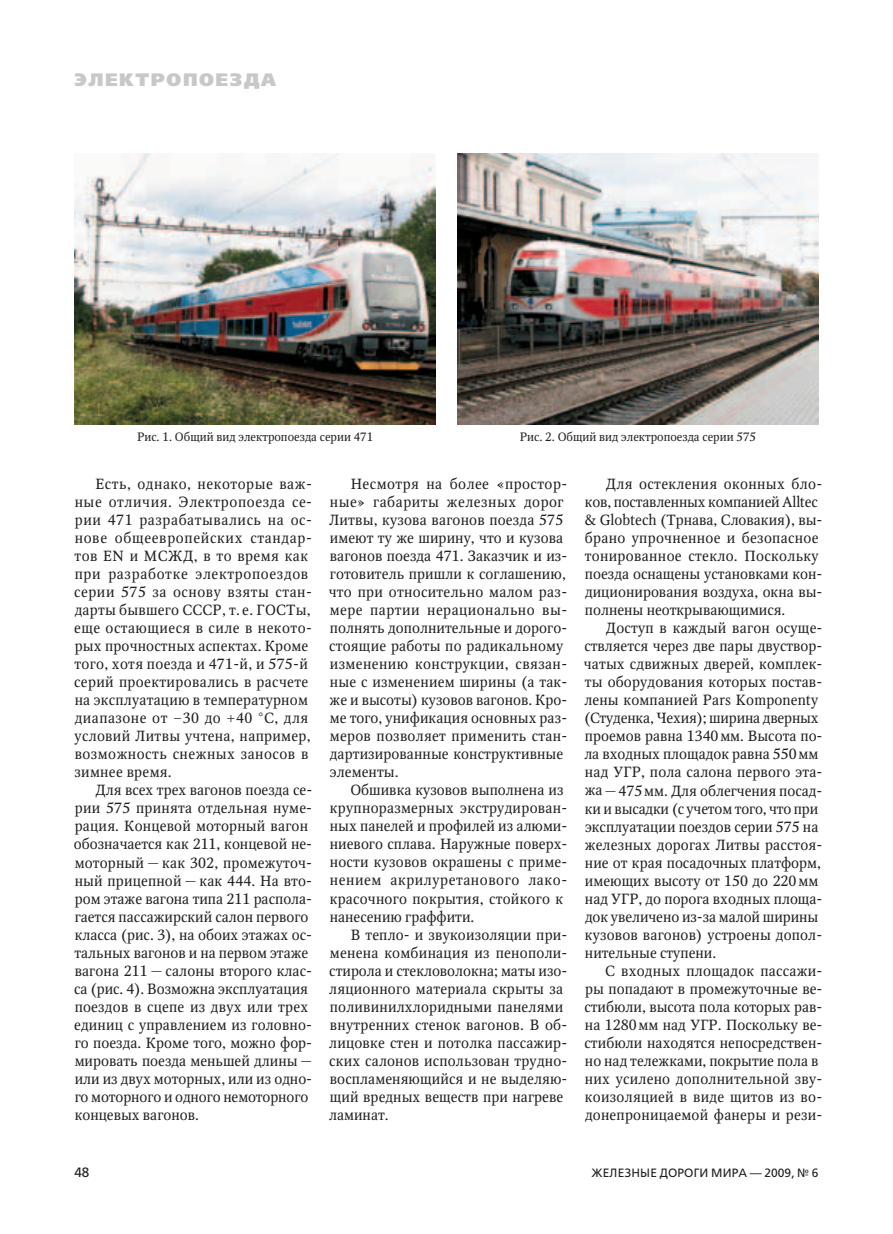
<style>
.page{position:relative;width:893px;height:1234px;background:#fff}
.page>*{position:absolute;margin:0;border:0;box-sizing:border-box;transform-origin:0 0}
.t1{font:800 18px "Free Set";letter-spacing:.09em;color:#c7c8ca}
.t2{font:14.7px/18px "Octava";letter-spacing:.01em;color:#231f20}
.t3{font:14.7px/18px "Octava";letter-spacing:.03em;color:#231f20}
.t4{font:13.5px "Free Set";color:#231f20}
.t5{font:12px "Octava";color:#231f20}
.t6{font:12px "Free Set";letter-spacing:.01em;color:#231f20}
</style>
<div class="page">
<img style="left:74px;top:153px;width:361px;height:271px">
<img style="left:457px;top:153px;width:362px;height:271px">
<p class="t1" style="left:74px;top:68px;width:203px">Электропоезда</p>
<p class="t5" style="left:137px;top:429px;width:238px">Рис. 1. Общий вид электропоезда серии 471</p>
<p class="t5" style="left:520px;top:429px;width:238px">Рис. 2. Общий вид электропоезда серии 575</p>
<p class="t3" style="left:74px;top:475px;width:240px;text-indent:21px">Есть, однако, некоторые важ&shy;ные отличия. Электропоезда се&shy;рии 471 разрабатывались на ос&shy;нове общеевропейских стандар&shy;тов EN и МСЖД, в то время как при разработке электропоездов серии 575 за основу взяты стан&shy;дарты бывшего СССР, т. е. ГОСТы, еще остающиеся в силе в некото&shy;рых прочностных аспектах. Кроме того, хотя поезда и 471‑ й, и 575‑ й серий проектировались в расчете на эксплуатацию в температурном диапазоне от –30 до +40 °С, для условий Литвы учтена, например, возможность снежных заносов в зимнее время.</p>
<p class="t2" style="left:74px;top:781px;width:240px;text-indent:22px">Для всех трех вагонов поезда се&shy;рии 575 принята отдельная нуме&shy;рация. Концевой моторный вагон обозначается как 211, концевой не&shy;моторный — как 302, промежуточ&shy;ный прицепной — как 444. На вто&shy;ром этаже вагона типа 211 распола&shy;гается пассажирский салон первого класса (рис. 3), на обоих этажах ос&shy;тальных вагонов и на первом этаже вагона 211 — салоны второго клас&shy;са (рис. 4). Возможна эксплуатация поездов в сцепе из двух или трех единиц с управлением из головно&shy;го поезда. Кроме того, можно фор&shy;мировать поезда меньшей длины— или из двух моторных, или из одно&shy;го моторного и одного немоторного концевых вагонов.</p>
<p class="t2" style="left:329px;top:475px;width:240px;text-indent:22px">Несмотря на более «простор&shy;ные» габариты железных дорог<br>Литвы, кузова вагонов поезда 575 имеют ту же ширину, что и кузова вагонов поезда 471. Заказчик и из&shy;готовитель пришли к соглашению, что при относительно малом раз&shy;мере партии нерационально вы&shy;полнять дополнительные и дорого&shy;стоящие работы по радикальному изменению конструкции, связан&shy;ные с изменением ширины (а так&shy;же и высоты) кузовов вагонов. Кро&shy;ме того, унификация основных раз&shy;меров позволяет применить стан&shy;дартизированные конструктивные элементы.</p>
<p class="t2" style="left:330px;top:781px;width:239px;text-indent:21px">Обшивка кузовов выполнена из крупноразмерных экструдирован&shy;ных панелей и профилей из алюми&shy;ниевого сплава. Наружные поверх&shy;ности кузовов окрашены с приме&shy;нением акрилуретанового лако&shy;красочного покрытия, стойкого к нанесению граффити.</p>
<p class="t2" style="left:329px;top:925px;width:240px;text-indent:22px">В тепло- и звукоизоляции при&shy;менена комбинация из пенополи&shy;стирола и стекловолокна; маты изо&shy;ляционного материала скрыты за поливинилхлоридными панелями внутренних стенок вагонов. В об&shy;лицовке стен и потолка пассажир&shy;ских салонов использован трудно&shy;воспламеняющийся и не выделяю&shy;щий вредных веществ при нагреве ламинат.</p>
<p class="t2" style="left:585px;top:475px;width:239px;text-indent:21px">Для остекления оконных бло&shy;ков, поставленных компанией Alltec &amp; Globtech (Трнава, Словакия), вы&shy;брано упрочненное и безопасное тонированное стекло. Поскольку поезда оснащены установками кон&shy;диционирования воздуха, окна вы&shy;полнены неоткрывающимися.</p>
<p class="t2" style="left:584px;top:618px;width:240px;text-indent:22px">Доступ в каждый вагон осуще&shy;ствляется через две пары двуствор&shy;чатых сдвижных дверей, комплек&shy;ты оборудования которых постав&shy;лены компанией Pars Komponenty (Студенка, Чехия); ширина дверных проемов равна 1340мм. Высота по&shy;ла входных площадок равна 550мм над УГР, пола салона первого эта&shy;жа—475мм. Для облегчения посад&shy;ки и высадки (с учетом того, что при эксплуатации поездов серии 575 на железных дорогах Литвы расстоя&shy;ние от края посадочных платформ, имеющих высоту от 150 до 220мм над УГР, до порога входных площа&shy;док увеличено из‑за малой ширины кузовов вагонов) устроены допол&shy;нительные ступени.</p>
<p class="t2" style="left:584px;top:961px;width:240px;text-indent:21px">С входных площадок пассажи&shy;ры попадают в промежуточные ве&shy;стибюли, высота пола которых рав&shy;на 1280мм над УГР. Поскольку ве&shy;стибюли находятся непосредствен&shy;но над тележками, покрытие пола в них усилено дополнительной зву&shy;коизоляцией в виде щитов из во&shy;донепроницаемой фанеры и рези-</p>
<p class="t4" style="left:74px;top:1163px;width:17px">48</p>
<p class="t6" style="left:591px;top:1165px;width:229px">Железные дороги мира — 2009, № 6</p>
</div>
